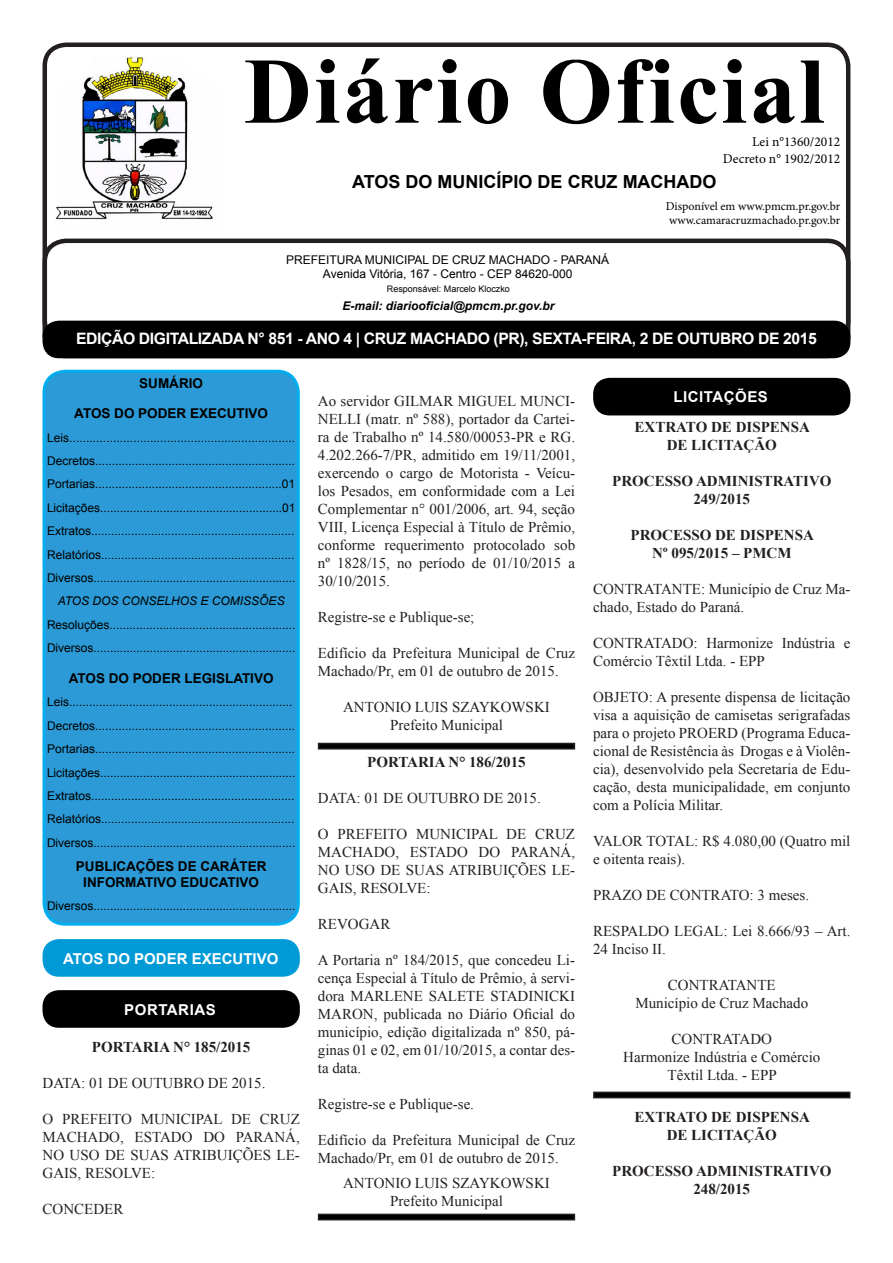
<style>
.page{position:relative;width:893px;height:1263px;background:#fff}
.page>*{position:absolute;margin:0;border:0;box-sizing:border-box;transform-origin:0 0}
.t1{font:700 93.9px "Times New Roman";letter-spacing:.025em;color:#000}
.t2{font:700 18px "Arial";color:#000}
.t3{font:700 15.75px "Arial";letter-spacing:-.025em;color:#fff}
.t4{font:15px/18px "Times New Roman";color:#231f20}
.t5{font:700 15px/18px "Times New Roman";color:#231f20;text-align:center}
.t6{font:700 15px "Arial";color:#fff}
.t7{font:700 15px "Arial";letter-spacing:.035em;color:#fff}
.t8{font:700 13.5px "Arial";color:#000}
.t9{font:13.5px "Minion Pro";color:#000}
.t10{font:12px "Arial";color:#000}
.t11{font:12px "Minion Pro";letter-spacing:-.005em;color:#000}
.t12{font:italic 700 12px "Arial";color:#000}
.t13{font:italic 12px "Arial";color:#000}
.t14{font:9px "Arial";color:#000}
</style>
<div class="page">
<div style="left:43px;top:43px;width:807px;height:301px;border:4px solid #231f20;border-radius:21px"></div>
<div style="left:43px;top:239px;width:807px;height:119px;border:4px solid #231f20;border-radius:21px"></div>
<div style="left:44px;top:371px;width:254px;height:553px;background:#2b9ad6;border-radius:21px"></div>
<div style="left:43px;top:370px;width:257px;height:556px;border:3px solid #00aeef;border-radius:21px"></div>
<div style="left:43px;top:321px;width:807px;height:37px;background:#000;border-radius:16px"></div>
<img style="left:55px;top:55px;width:158px;height:165px">
<div style="left:43px;top:939px;width:257px;height:38px;background:#009bd6;border-radius:16px"></div>
<div style="left:43px;top:990px;width:257px;height:38px;background:#000;border-radius:16px"></div>
<svg style="left:317px;top:742px;width:259px;height:8px;background:#343333"></svg>
<svg style="left:317px;top:1213px;width:259px;height:8px;background:#343233"></svg>
<div style="left:593px;top:378px;width:257px;height:37px;background:#000;border-radius:16px"></div>
<svg style="left:593px;top:1091px;width:258px;height:8px;background:#333232"></svg>
<p class="t1" style="left:244px;top:24px;width:582px">Diário Oficial</p>
<p class="t9" style="left:752px;top:133px;width:90px">Lei n°1360/2012</p>
<p class="t9" style="left:723px;top:149px;width:119px">Decreto n° 1902/2012</p>
<p class="t2" style="left:352px;top:169px;width:366px">ATOS DO MUNICÍPIO DE CRUZ MACHADO</p>
<p class="t11" style="left:666px;top:198px;width:176px">Disponível em www.pmcm.pr.gov.br</p>
<p class="t11" style="left:669px;top:212px;width:173px">www.camaracruzmachado.pr.gov.br</p>
<p class="t10" style="left:286px;top:251px;width:325px">PREFEITURA MUNICIPAL DE CRUZ MACHADO - PARANÁ</p>
<p class="t10" style="left:323px;top:266px;width:251px">Avenida Vitória, 167 - Centro - CEP 84620-000</p>
<p class="t14" style="left:387px;top:282px;width:125px">Responsável: Marcelo Kloczko</p>
<p class="t12" style="left:343px;top:298px;width:213px">E-mail: diariooficial@pmcm.pr.gov.br</p>
<p class="t3" style="left:76px;top:327px;width:742px">EDIÇÃO DIGITALIZADA N° 851 - ANO 4 | CRUZ MACHADO (PR), SEXTA-FEIRA, 2 DE OUTUBRO DE 2015</p>
<p class="t8" style="left:139px;top:373px;width:65px">SUMÁRIO</p>
<p class="t8" style="left:74px;top:404px;width:195px">ATOS DO PODER EXECUTIVO</p>
<p class="t10" style="left:47px;top:429px;width:250px">Leis...................................................................</p>
<p class="t10" style="left:47px;top:453px;width:250px">Decretos............................................................</p>
<p class="t10" style="left:47px;top:476px;width:250px">Portarias........................................................01</p>
<p class="t10" style="left:47px;top:499px;width:250px">Licitações.......................................................01</p>
<p class="t10" style="left:47px;top:523px;width:249px">Extratos.............................................................</p>
<p class="t10" style="left:47px;top:546px;width:249px">Relatórios..........................................................</p>
<p class="t10" style="left:47px;top:570px;width:250px">Diversos.............................................................</p>
<p class="t13" style="left:58px;top:593px;width:228px">ATOS DOS CONSELHOS E COMISSÕES</p>
<p class="t10" style="left:47px;top:616px;width:250px">Resoluções........................................................</p>
<p class="t10" style="left:47px;top:640px;width:250px">Diversos.............................................................</p>
<p class="t8" style="left:69px;top:669px;width:206px">ATOS DO PODER LEGISLATIVO</p>
<p class="t10" style="left:47px;top:694px;width:247px">Leis...................................................................</p>
<p class="t10" style="left:47px;top:717px;width:250px">Decretos............................................................</p>
<p class="t10" style="left:47px;top:741px;width:250px">Portarias............................................................</p>
<p class="t10" style="left:47px;top:764px;width:250px">Licitações...........................................................</p>
<p class="t10" style="left:47px;top:787px;width:249px">Extratos.............................................................</p>
<p class="t10" style="left:47px;top:811px;width:249px">Relatórios..........................................................</p>
<p class="t10" style="left:47px;top:834px;width:250px">Diversos.............................................................</p>
<p class="t8" style="left:76px;top:856px;width:192px">PUBLICAÇÕES DE CARÁTER</p>
<p class="t8" style="left:83px;top:873px;width:177px">INFORMATIVO EDUCATIVO</p>
<p class="t10" style="left:47px;top:898px;width:250px">Diversos.............................................................</p>
<p class="t7" style="left:673px;top:387px;width:96px">LICITAÇÕES</p>
<p class="t5" style="left:635px;top:417px;width:177px">EXTRATO DE DISPENSA</p>
<p class="t5" style="left:667px;top:435px;width:112px">DE LICITAÇÃO</p>
<p class="t5" style="left:612px;top:471px;width:221px">PROCESSO ADMINISTRATIVO<br>249/2015</p>
<p class="t5" style="left:630px;top:525px;width:185px">PROCESSO DE DISPENSA</p>
<p class="t5" style="left:652px;top:543px;width:141px">Nº 095/2015 – PMCM</p>
<p class="t4" style="left:593px;top:579px;width:259px">CONTRATANTE: Município de Cruz Ma&shy;chado, Estado do Paraná.</p>
<p class="t4" style="left:593px;top:633px;width:259px">CONTRATADO: Harmonize Indústria e<br>Comércio Têxtil Ltda. - EPP</p>
<p class="t4" style="left:593px;top:687px;width:259px;text-align:justify">OBJETO: A presente dispensa de licitação visa a aquisição de camisetas serigrafadas para o projeto PROERD (Programa Educa&shy;cional de Resistência às Drogas e à Violên&shy;cia), desenvolvido pela Secretaria de Edu&shy;cação, desta municipalidade, em conjunto com a Polícia Militar.</p>
<p class="t4" style="left:593px;top:831px;width:259px">VALOR TOTAL: R$ 4.080,00 (Quatro mil e oitenta reais).</p>
<p class="t4" style="left:593px;top:885px;width:217px">PRAZO DE CONTRATO: 3 meses.</p>
<p class="t4" style="left:593px;top:921px;width:259px">RESPALDO LEGAL: Lei 8.666/93 – Art.<br>24 Inciso II.</p>
<p class="t4" style="left:668px;top:975px;width:109px">CONTRATANTE</p>
<p class="t4" style="left:635px;top:993px;width:174px">Município de Cruz Machado</p>
<p class="t4" style="left:672px;top:1029px;width:102px">CONTRATADO</p>
<p class="t4" style="left:623px;top:1047px;width:199px">Harmonize Indústria e Comércio</p>
<p class="t4" style="left:667px;top:1065px;width:111px">Têxtil Ltda. - EPP</p>
<p class="t5" style="left:635px;top:1108px;width:177px">EXTRATO DE DISPENSA</p>
<p class="t5" style="left:667px;top:1126px;width:112px">DE LICITAÇÃO</p>
<p class="t5" style="left:612px;top:1162px;width:221px">PROCESSO ADMINISTRATIVO<br>248/2015</p>
<p class="t4" style="left:318px;top:392px;width:259px;text-align:justify">Ao servidor GILMAR MIGUEL MUNCI-NELLI (matr. nº 588), portador da Cartei&shy;ra de Trabalho nº 14.580/00053-PR e RG.<br>4.202.266-7/PR, admitido em 19/11/2001, exercendo o cargo de Motorista - Veícu&shy;los Pesados, em conformidade com a Lei Complementar n° 001/2006, art. 94, seção VIII, Licença Especial à Título de Prêmio, conforme requerimento protocolado sob nº 1828/15, no período de 01/10/2015 a 30/10/2015.</p>
<p class="t4" style="left:318px;top:608px;width:158px">Registre-se e Publique-se;</p>
<p class="t4" style="left:318px;top:644px;width:259px">Edifício da Prefeitura Municipal de Cruz<br>Machado/Pr, em 01 de outubro de 2015.</p>
<p class="t4" style="left:343px;top:698px;width:208px">ANTONIO LUIS SZAYKOWSKI</p>
<p class="t4" style="left:390px;top:716px;width:114px">Prefeito Municipal</p>
<p class="t5" style="left:367px;top:752px;width:160px">PORTARIA N° 186/2015</p>
<p class="t4" style="left:318px;top:788px;width:224px">DATA: 01 DE OUTUBRO DE 2015.</p>
<p class="t4" style="left:318px;top:824px;width:259px;text-align:justify">O PREFEITO MUNICIPAL DE CRUZ MACHADO, ESTADO DO PARANÁ, NO USO DE SUAS ATRIBUIÇÕES LE-GAIS, RESOLVE:</p>
<p class="t4" style="left:318px;top:914px;width:74px">REVOGAR</p>
<p class="t4" style="left:318px;top:950px;width:259px;text-align:justify">A Portaria nº 184/2015, que concedeu Li&shy;cença Especial à Título de Prêmio, à servi&shy;dora MARLENE SALETE STADINICKI MARON, publicada no Diário Oficial do município, edição digitalizada nº 850, pá&shy;ginas 01 e 02, em 01/10/2015, a contar des&shy;ta data.</p>
<p class="t4" style="left:318px;top:1094px;width:158px">Registre-se e Publique-se.</p>
<p class="t4" style="left:318px;top:1130px;width:259px">Edifício da Prefeitura Municipal de Cruz<br>Machado/Pr, em 01 de outubro de 2015.</p>
<p class="t4" style="left:343px;top:1174px;width:208px">ANTONIO LUIS SZAYKOWSKI</p>
<p class="t4" style="left:390px;top:1192px;width:114px">Prefeito Municipal</p>
<p class="t6" style="left:63px;top:948px;width:217px">ATOS DO PODER EXECUTIVO</p>
<p class="t7" style="left:124px;top:999px;width:93px">PORTARIAS</p>
<p class="t5" style="left:92px;top:1037px;width:160px">PORTARIA N° 185/2015</p>
<p class="t4" style="left:43px;top:1073px;width:224px">DATA: 01 DE OUTUBRO DE 2015.</p>
<p class="t4" style="left:43px;top:1109px;width:259px;text-align:justify">O PREFEITO MUNICIPAL DE CRUZ MACHADO, ESTADO DO PARANÁ, NO USO DE SUAS ATRIBUIÇÕES LE-GAIS, RESOLVE:</p>
<p class="t4" style="left:43px;top:1199px;width:82px">CONCEDER</p>
</div>
